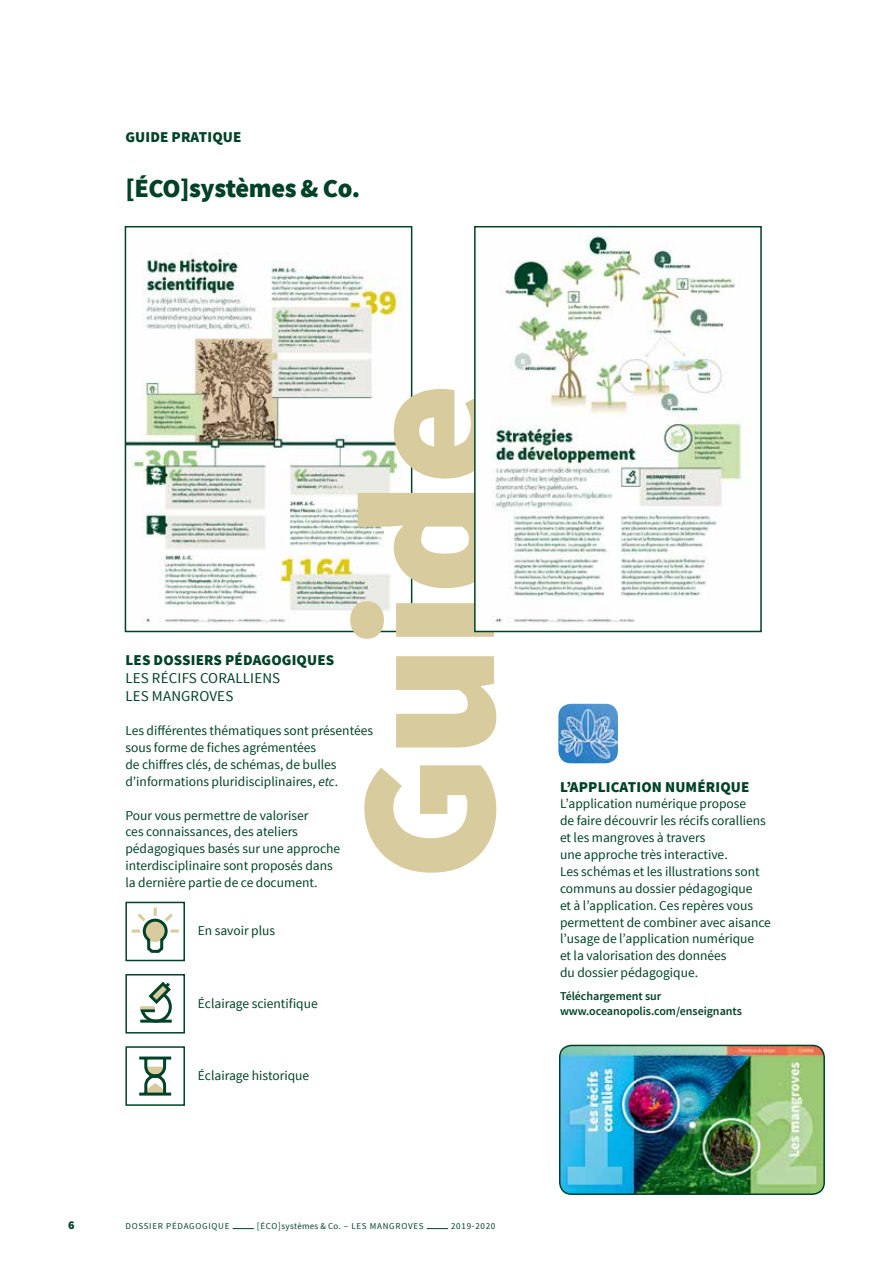
<style>
.page{position:relative;width:893px;height:1263px;background:#fff}
.page>*{position:absolute;margin:0;border:0;box-sizing:border-box;transform-origin:0 0}
.t1{font:900 195.9px "Source Sans Pro";letter-spacing:-.015em;color:#d8cb9d}
.t2{font:900 26.25px "Source Sans Pro";letter-spacing:-.015em;color:#004228}
.t3{font:900 15px "Source Sans Pro";letter-spacing:.01em;color:#004228}
.t4{font:15px/18px "Source Sans Pro";letter-spacing:.01em;color:#004228}
.t5{font:13.5px/16.8px "Source Sans Pro";color:#004228}
.t6{font:600 12px/15.3px "Source Sans Pro";letter-spacing:-.005em;color:#004228}
.t7{font:900 12px "Source Sans Pro";color:#004228}
.t8{font:9px "Source Sans Pro";letter-spacing:.08em;color:#004228}
.s1{font-style:italic}
</style>
<div class="page">
<svg style="left:233px;top:1228px;width:21px;height:1px"></svg>
<svg style="left:427px;top:1228px;width:21px;height:1px"></svg>
<img style="left:128px;top:252px;width:281px;height:371px">
<div style="left:125px;top:226px;width:287px;height:406px;border:2px solid #004228"></div>
<img style="left:491px;top:235px;width:251px;height:388px">
<div style="left:474px;top:226px;width:288px;height:406px;border:2px solid #004228"></div>
<div style="left:125px;top:1046px;width:60px;height:60px;background:#fff;border:2px solid #004228"></div>
<svg style="left:139px;top:1056px;width:33px;height:40px"></svg>
<div style="left:125px;top:974px;width:60px;height:59px;background:#fff;border:2px solid #004228"></div>
<svg style="left:140px;top:981px;width:32px;height:42px"></svg>
<div style="left:125px;top:902px;width:60px;height:59px;background:#fff;border:2px solid #004228"></div>
<svg style="left:129px;top:904px;width:53px;height:49px"></svg>
<img style="left:560px;top:1045px;width:264px;height:149px">
<div style="left:559px;top:1045px;width:266px;height:150px;border:2px solid #004228;border-radius:12px"></div>
<img style="left:558px;top:704px;width:60px;height:59px">
<p class="t3" style="left:125px;top:127px;width:117px">GUIDE PRATIQUE</p>
<h2 class="t2" style="left:125px;top:171px;width:236px">[ÉCO]systèmes &amp; Co.</h2>
<h1 class="t1" style="left:301px;top:881px;width:501px;rotate:-90deg">Guide</h1>
<p class="t3" style="left:125px;top:651px;width:210px">LES DOSSIERS PÉDAGOGIQUES</p>
<p class="t4" style="left:125px;top:670px;width:156px">LES RÉCIFS CORALLIENS<br>LES MANGROVES</p>
<p class="t5" style="left:125px;top:722px;width:249px">Les différentes thématiques sont présentées sous forme de fiches agrémentées<br>de chiffres clés, de schémas, de bulles d’informations pluridisciplinaires, <span class="s1">etc</span>.</p>
<p class="t5" style="left:125px;top:807px;width:216px">Pour vous permettre de valoriser<br>ces connaissances, des ateliers pédagogiques basés sur une approche interdisciplinaire sont proposés dans la dernière partie de ce document.</p>
<p class="t5" style="left:198px;top:922px;width:79px">En savoir plus</p>
<p class="t5" style="left:198px;top:995px;width:122px">Éclairage scientifique</p>
<p class="t5" style="left:198px;top:1067px;width:113px">Éclairage historique</p>
<p class="t7" style="left:68px;top:1217px;width:8px">6</p>
<p class="t8" style="left:125px;top:1220px;width:106px">DOSSIER PÉDAGOGIQUE</p>
<p class="t8" style="left:257px;top:1220px;width:168px">[ÉCO]systèmes &amp; Co. – LES MANGROVES</p>
<p class="t8" style="left:451px;top:1220px;width:46px">2019-2020</p>
<p class="t3" style="left:560px;top:777px;width:191px">L’APPLICATION NUMÉRIQUE</p>
<p class="t5" style="left:560px;top:796px;width:212px">L’application numérique propose<br>de faire découvrir les récifs coralliens et les mangroves à travers<br>une approche très interactive.<br>Les schémas et les illustrations sont communs au dossier pédagogique<br>et à l’application. Ces repères vous permettent de combiner avec aisance l’usage de l’application numérique<br>et la valorisation des données<br>du dossier pédagogique.</p>
<p class="t6" style="left:560px;top:989px;width:183px">Téléchargement sur www.oceanopolis.com/enseignants</p>
</div>
